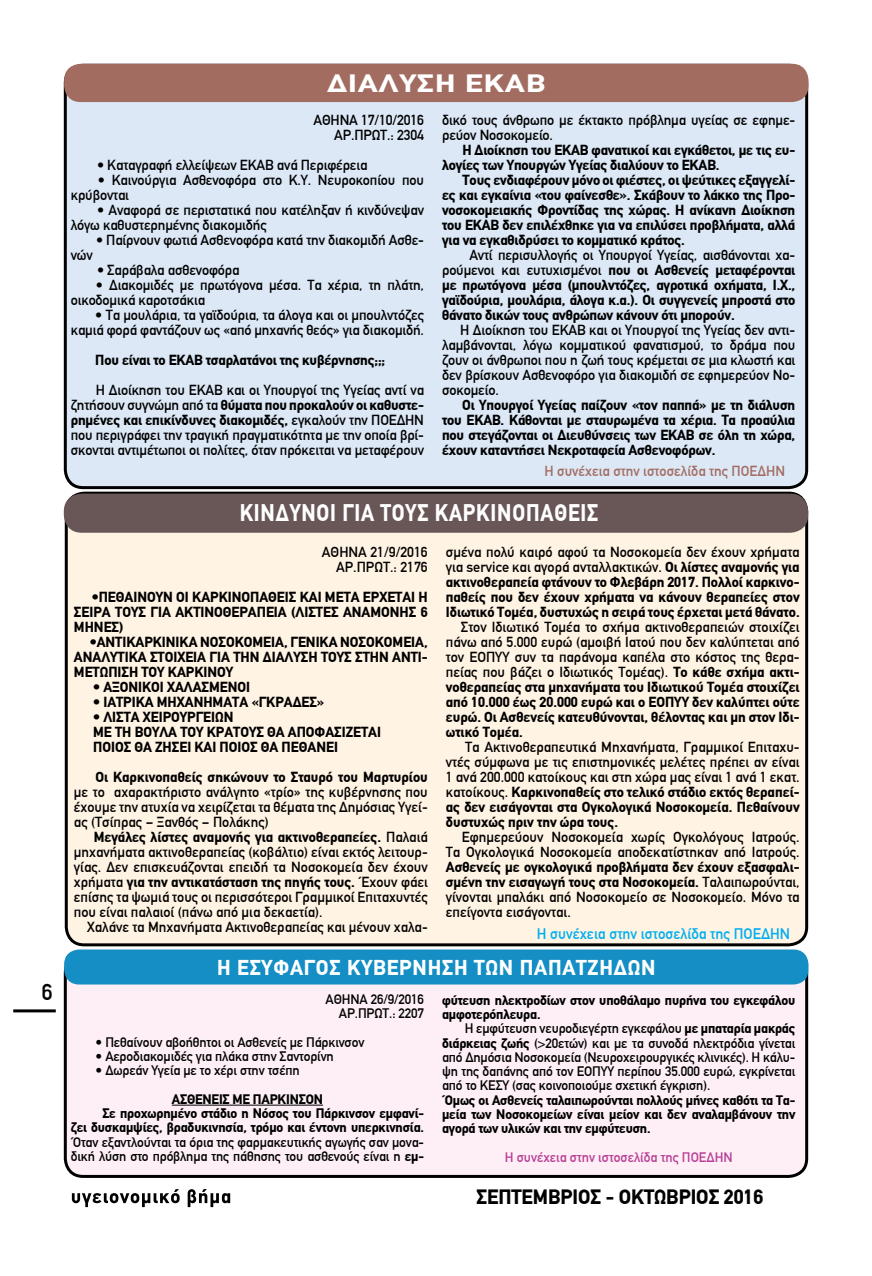
<style>
.page{position:relative;width:872px;height:1276px;background:#fff}
.page>*{position:absolute;margin:0;border:0;box-sizing:border-box;transform-origin:0 0}
.t1{font:700 24.45px "CF Din";letter-spacing:.04em;color:#fff;scale:1.28 1}
.t2{font:700 23.55px "CF Din";letter-spacing:.04em;color:#fff;scale:.89 1}
.t3{font:22.5px "CF Din";color:#000}
.t4{font:700 21px "CF Din";letter-spacing:.04em;color:#fff}
.t5{font:700 20.25px "CF Din";color:#000}
.t6{font:15px "CF Din";color:#00aeef}
.t7{font:14.25px/15px "CF Din";letter-spacing:-.01em;color:#000;text-align:justify}
.t8{font:700 14.25px/15px "CF Din";color:#000;text-align:justify}
.t9{font:14.25px "CF Din";color:#a36c61}
.t10{font:13.5px/14.2px "CF Din";letter-spacing:-.01em;color:#000;text-align:right}
.t11{font:700 13.5px/14.2px "CF Din";letter-spacing:-.01em;color:#000}
.t12{font:13.5px "CF Din";color:#b93e96}
.s1{font-weight:700}
.s2{font-weight:400}
</style>
<div class="page">
<svg style="left:72px;top:1189px;width:158px;height:18px"></svg>
<hr style="left:13px;top:1009px;width:43px;height:3px;background:#000">
<div style="left:65px;top:65px;width:741px;height:422px;background:#dce8f6;border-radius:18px"></div>
<div style="left:64px;top:64px;width:744px;height:38px;background:#a36c61;border-radius:16px"></div>
<div style="left:66px;top:493px;width:740px;height:452px;background:#fff3e3;border-radius:18px"></div>
<div style="left:65px;top:491px;width:743px;height:455px;border:3px solid #000;border-radius:18px"></div>
<div style="left:64px;top:493px;width:744px;height:40px;background:#695758;border-radius:18px"></div>
<div style="left:65px;top:955px;width:741px;height:221px;background:#fdeff5;border-radius:18px"></div>
<div style="left:64px;top:953px;width:744px;height:225px;border:3px solid #000;border-radius:18px"></div>
<hr style="left:172px;top:1104px;width:151px;height:1px;background:#000">
<div style="left:64px;top:949px;width:744px;height:35px;background:#148ec4;border-radius:15px"></div>
<h3 class="t3" style="left:42px;top:976px;width:12px">6</h3>
<h1 class="t1" style="left:327px;top:65px;width:124px">ΔΙΑΛΥΣΗ εκαβ</h1>
<p class="t7" style="left:313px;top:112px;width:112px;text-align:right">ΑΘΗΝΑ 17/10/2016<br>ΑΡ.ΠΡΩΤ.: 2304</p>
<p class="t7" style="left:97px;top:157px;width:272px">• Καταγραφή ελλείψεων ΕΚΑΒ ανά Περιφέρεια</p>
<p class="t7" style="left:71px;top:172px;width:355px;text-indent:27px">• Καινούργια Ασθενοφόρα στο Κ.Υ. Νευροκοπίου που κρύβονται</p>
<p class="t7" style="left:71px;top:202px;width:355px;text-indent:26px">• Αναφορά σε περιστατικά που κατέληξαν ή κινδύνεψαν λόγω καθυστερημένης διακομιδής</p>
<p class="t7" style="left:96px;top:232px;width:329px">• Παίρνουν φωτιά Ασθενοφόρα κατά την διακομιδή Ασθε-</p>
<p class="t7" style="left:71px;top:247px;width:24px">νών</p>
<p class="t7" style="left:97px;top:262px;width:144px">• Σαράβαλα ασθενοφόρα</p>
<p class="t7" style="left:71px;top:277px;width:355px;text-indent:25px">• Διακομιδές με πρωτόγονα μέσα. Τα χέρια, τη πλάτη, οικοδομικά καροτσάκια</p>
<p class="t7" style="left:71px;top:307px;width:355px;text-align:right">• Τα μουλάρια, τα γαϊδούρια, τα άλογα και οι μπουλντόζες καμιά φορά φαντάζουν ως «από μηχανής θεός» για διακομιδή.</p>
<p class="t8" style="left:95px;top:352px;width:291px">Που είναι το ΕΚΑΒ τσαρλατάνοι της κυβέρνησης;;;</p>
<p class="t7" style="left:71px;top:382px;width:355px;text-indent:25px">Η Διοίκηση του ΕΚΑΒ και οι Υπουργοί της Υγείας αντί να ζητήσουν συγνώμη από τα <span class="s1">θύματα που προκαλούν οι καθυστε&shy;ρημένες και επικίνδυνες διακομιδές,</span> εγκαλούν την ΠΟΕΔΗΝ που περιγράφει την τραγική πραγματικότητα με την οποία βρί&shy;σκονται αντιμέτωποι οι πολίτες, όταν πρόκειται να μεταφέρουν</p>
<p class="t7" style="left:442px;top:112px;width:355px">δικό τους άνθρωπο με έκτακτο πρόβλημα υγείας σε εφημε&shy;ρεύον Νοσοκομείο.</p>
<p class="t8" style="left:442px;top:142px;width:355px;text-indent:20px">Η Διοίκηση του ΕΚΑΒ φανατικοί και εγκάθετοι, με τις ευ&shy;λογίες των Υπουργών Υγείας διαλύουν το ΕΚΑΒ.</p>
<p class="t8" style="left:442px;top:172px;width:355px;text-indent:21px">Τους ενδιαφέρουν μόνο οι φιέστες, οι ψεύτικες εξαγγελί&shy;ες και εγκαίνια «του φαίνεσθε». Σκάβουν το λάκκο της Προ&shy;νοσοκομειακής Φροντίδας της χώρας. Η ανίκανη Διοίκηση του ΕΚΑΒ δεν επιλέχθηκε για να επιλύσει προβλήματα, αλλά για να εγκαθιδρύσει το κομματικό κράτος.</p>
<p class="t8" style="left:442px;top:247px;width:355px;text-indent:27px"><span class="s2">Αντί περισυλλογής οι Υπουργοί Υγείας, αισθάνονται χα&shy;ρούμενοι και ευτυχισμένοι</span> που οι Ασθενείς μεταφέρονται με πρωτόγονα μέσα (μπουλντόζες, αγροτικά οχήματα, Ι.Χ., γαϊδούρια, μουλάρια, άλογα κ.α.). Οι συγγενείς μπροστά στο θάνατο δικών τους ανθρώπων κάνουν ότι μπορούν.</p>
<p class="t7" style="left:442px;top:322px;width:355px;text-indent:18px">Η Διοίκηση του ΕΚΑΒ και οι Υπουργοί της Υγείας δεν αντι&shy;λαμβάνονται, λόγω κομματικού φανατισμού, το δράμα που ζουν οι άνθρωποι που η ζωή τους κρέμεται σε μια κλωστή και δεν βρίσκουν Ασθενοφόρο για διακομιδή σε εφημερεύον Νο&shy;σοκομείο.</p>
<p class="t8" style="left:442px;top:397px;width:355px;text-indent:20px">Οι Υπουργοί Υγείας παίζουν «τον παππά» με τη διάλυση του ΕΚΑΒ. Κάθονται με σταυρωμένα τα χέρια. Τα προαύλια που στεγάζονται οι Διευθύνσεις των ΕΚΑΒ σε όλη τη χώρα, έχουν καταντήσει Νεκροταφεία Ασθενοφόρων.</p>
<p class="t9" style="left:544px;top:461px;width:242px">Η συνέχεια στην ιστοσελίδα της ΠΟΕΔΗΝ</p>
<h2 class="t2" style="left:240px;top:495px;width:404px">ΚΙΝΔΥΝΟΙ ΓΙΑ ΤΟΥς ΚΑΡΚΙΝΟΠΑΘΕΙΣ</h2>
<p class="t7" style="left:322px;top:544px;width:107px;text-align:right">ΑΘΗΝΑ 21/9/2016<br>ΑΡ.ΠΡΩΤ.: 2176</p>
<p class="t8" style="left:74px;top:589px;width:355px;text-align:left;text-indent:18px">•ΠΕΘΑΙΝΟΥΝ ΟΙ ΚΑΡΚΙΝΟΠΑΘΕΙΣ ΚΑΙ ΜΕΤΑ ΕΡΧΕΤΑΙ Η<br>ΣΕΙΡΑ ΤΟΥΣ ΓΙΑ ΑΚΤΙΝΟΘΕΡΑΠΕΙΑ (ΛΙΣΤΕΣ ΑΝΑΜΟΝΗΣ 6<br>ΜΗΝΕΣ)</p>
<p class="t8" style="left:74px;top:634px;width:355px;text-indent:16px">•ΑΝΤΙΚΑΡΚΙΝΙΚΑ ΝΟΣΟΚΟΜΕΙΑ, ΓΕΝΙΚΑ ΝΟΣΟΚΟΜΕΙΑ, ΑΝΑΛΥΤΙΚΑ ΣΤΟΙΧΕΙΑ ΓΙΑ ΤΗΝ ΔΙΑΛΥΣΗ ΤΟΥΣ ΣΤΗΝ ΑΝΤΙ-ΜΕΤΩΠΙΣΗ ΤΟΥ ΚΑΡΚΙΝΟΥ</p>
<p class="t8" style="left:93px;top:679px;width:158px">• ΑΞΟΝΙΚΟΙ ΧΑΛΑΣΜΕΝΟΙ</p>
<p class="t8" style="left:93px;top:694px;width:233px">• ΙΑΤΡΙΚΑ ΜΗΧΑΝΗΜΑΤΑ «ΓΚΡΑΔΕΣ»</p>
<p class="t8" style="left:93px;top:709px;width:289px;text-align:left">• ΛΙΣΤΑ ΧΕΙΡΟΥΡΓΕΙΩΝ<br>ΜΕ ΤΗ ΒΟΥΛΑ ΤΟΥ ΚΡΑΤΟΥΣ ΘΑ ΑΠΟΦΑΣΙΖΕΤΑΙ<br>ΠΟΙΟΣ ΘΑ ΖΗΣΕΙ ΚΑΙ ΠΟΙΟΣ ΘΑ ΠΕΘΑΝΕΙ</p>
<p class="t8" style="left:95px;top:769px;width:334px">Οι Καρκινοπαθείς σηκώνουν το Σταυρό του Μαρτυρίου</p>
<p class="t7" style="left:74px;top:784px;width:355px">με το αχαρακτήριστο ανάλγητο «τρίο» της κυβέρνησης που έχουμε την ατυχία να χειρίζεται τα θέματα της Δημόσιας Υγεί&shy;ας (Τσίπρας – Ξανθός – Πολάκης)</p>
<p class="t7" style="left:74px;top:829px;width:355px;text-indent:20px"><span class="s1">Μεγάλες λίστες αναμονής για ακτινοθεραπείες.</span> Παλαιά μηχανήματα ακτινοθεραπείας (κοβάλτιο) είναι εκτός λειτουρ&shy;γίας. Δεν επισκευάζονται επειδή τα Νοσοκομεία δεν έχουν χρήματα <span class="s1">για την αντικατάσταση της πηγής τους.</span> Έχουν φάει επίσης τα ψωμιά τους οι περισσότεροι Γραμμικοί Επιταχυντές που είναι παλαιοί (πάνω από μια δεκαετία).</p>
<p class="t7" style="left:87px;top:919px;width:342px">Χαλάνε τα Μηχανήματα Ακτινοθεραπείας και μένουν χαλα-</p>
<p class="t8" style="left:446px;top:544px;width:355px"><span class="s2">σμένα πολύ καιρό αφού τα Νοσοκομεία δεν έχουν χρήματα για service και αγορά ανταλλακτικών.</span> Οι λίστες αναμονής για ακτινοθεραπεία φτάνουν το Φλεβάρη 2017. Πολλοί καρκινο&shy;παθείς που δεν έχουν χρήματα να κάνουν θεραπείες στον Ιδιωτικό Τομέα, δυστυχώς η σειρά τους έρχεται μετά θάνατο.</p>
<p class="t8" style="left:446px;top:619px;width:355px;text-indent:15px"><span class="s2">Στον Ιδιωτικό Τομέα το σχήμα ακτινοθεραπειών στοιχίζει πάνω από 5.000 ευρώ (αμοιβή Ιατού που δεν καλύπτεται από τον ΕΟΠΥΥ συν τα παράνομα καπέλα στο κόστος της θερα&shy;πείας που βάζει ο Ιδιωτικός Τομέας).</span> Το κάθε σχήμα ακτι&shy;νοθεραπείας στα μηχανήματα του Ιδιωτικού Τομέα στοιχίζει από 10.000 έως 20.000 ευρώ και ο ΕΟΠΥΥ δεν καλύπτει ούτε ευρώ. Οι Ασθενείς κατευθύνονται, θέλοντας και μη στον Ιδι&shy;ωτικό Τομέα.</p>
<p class="t7" style="left:446px;top:739px;width:355px;text-indent:19px">Τα Ακτινοθεραπευτικά Μηχανήματα, Γραμμικοί Επιταχυ&shy;ντές σύμφωνα με τις επιστημονικές μελέτες πρέπει αν είναι 1 ανά 200.000 κατοίκους και στη χώρα μας είναι 1 ανά 1 εκατ. κατοίκους. <span class="s1">Καρκινοπαθείς στο τελικό στάδιο εκτός θεραπεί&shy;ας δεν εισάγονται στα Ογκολογικά Νοσοκομεία. Πεθαίνουν δυστυχώς πριν την ώρα τους.</span></p>
<p class="t7" style="left:446px;top:829px;width:355px;text-align:right">Εφημερεύουν Νοσοκομεία χωρίς Ογκολόγους Ιατρούς.<br>Τα Ογκολογικά Νοσοκομεία αποδεκατίστηκαν από Ιατρούς.</p>
<p class="t7" style="left:446px;top:859px;width:355px"><span class="s1">Ασθενείς με ογκολογικά προβλήματα δεν έχουν εξασφαλι&shy;σμένη την εισαγωγή τους στα Νοσοκομεία.</span> Ταλαιπωρούνται, γίνονται μπαλάκι από Νοσοκομείο σε Νοσοκομείο. Μόνο τα επείγοντα εισάγονται.</p>
<p class="t6" style="left:537px;top:923px;width:255px">Η συνέχεια στην ιστοσελίδα της ΠΟΕΔΗΝ</p>
<h3 class="t4" style="left:217px;top:952px;width:71px">Η ΕΣΥφάγος</h3>
<h3 class="t4" style="left:347px;top:952px;width:15px">κυβέρνηση</h3>
<h3 class="t4" style="left:474px;top:952px;width:14px">των</h3>
<h3 class="t4" style="left:519px;top:952px;width:15px">παπατ</h3>
<h3 class="t4" style="left:587px;top:952px;width:41px">ζήδων</h3>
<p class="t10" style="left:326px;top:992px;width:100px">ΑΘΗΝΑ 26/9/2016<br>ΑΡ.ΠΡΩΤ.: 2207</p>
<p class="t10" style="left:96px;top:1034px;width:270px">• Πεθαίνουν αβοήθητοι οι Ασθενείς με Πάρκινσον</p>
<p class="t10" style="left:96px;top:1049px;width:240px">• Αεροδιακομιδές για πλάκα στην Σαντορίνη</p>
<p class="t10" style="left:96px;top:1063px;width:206px">• Δωρεάν Υγεία με το χέρι στην τσέπη</p>
<p class="t11" style="left:172px;top:1091px;width:153px">ΑΣΘΕΝΕΙΣ ΜΕ ΠΑΡΚΙΝΣΟΝ</p>
<p class="t11" style="left:102px;top:1106px;width:323px">Σε προχωρημένο στάδιο η Νόσος του Πάρκινσον εμφανί-</p>
<p class="t11" style="left:71px;top:1120px;width:355px">ζει δυσκαμψίες, βραδυκινησία, τρόμο και έντονη υπερκινησία.</p>
<p class="t10" style="left:71px;top:1134px;width:355px;text-align:left">Όταν εξαντλούνται τα όρια της φαρμακευτικής αγωγής σαν μονα&shy;δική λύση στο πρόβλημα της πάθησης του ασθενούς είναι η <span class="s1">εμ-</span></p>
<p class="t11" style="left:442px;top:992px;width:355px">φύτευση ηλεκτροδίων στον υποθάλαμο πυρήνα του εγκεφάλου αμφοτερόπλευρα.</p>
<p class="t10" style="left:442px;top:1021px;width:355px;text-align:justify;text-indent:23px">Η εμφύτευση νευροδιεγέρτη εγκεφάλου <span class="s1">με μπαταρία μακράς διάρκειας ζωής</span> (&gt;20ετών) και με τα συνοδά ηλεκτρόδια γίνεται από Δημόσια Νοσοκομεία (Νευροχειρουργικές κλινικές). Η κάλυ&shy;ψη της δαπάνης από τον ΕΟΠΥΥ περίπου 35.000 ευρώ, εγκρίνεται από το ΚΕΣΥ (σας κοινοποιούμε σχετική έγκριση).</p>
<p class="t11" style="left:442px;top:1092px;width:355px;text-align:justify">Όμως οι Ασθενείς ταλαιπωρούνται πολλούς μήνες καθότι τα Τα&shy;μεία των Νοσοκομείων είναι μείον και δεν αναλαμβάνουν την αγορά των υλικών και την εμφύτευση.</p>
<p class="t12" style="left:505px;top:1147px;width:229px">Η συνέχεια στην ιστοσελίδα της ΠΟΕΔΗΝ</p>
<h3 class="t5" style="left:476px;top:1182px;width:288px">ΣΕΠΤΕΜΒΡΙΟΣ - ΟΚΤΩΒΡΙΟΣ 2016</h3>
</div>
